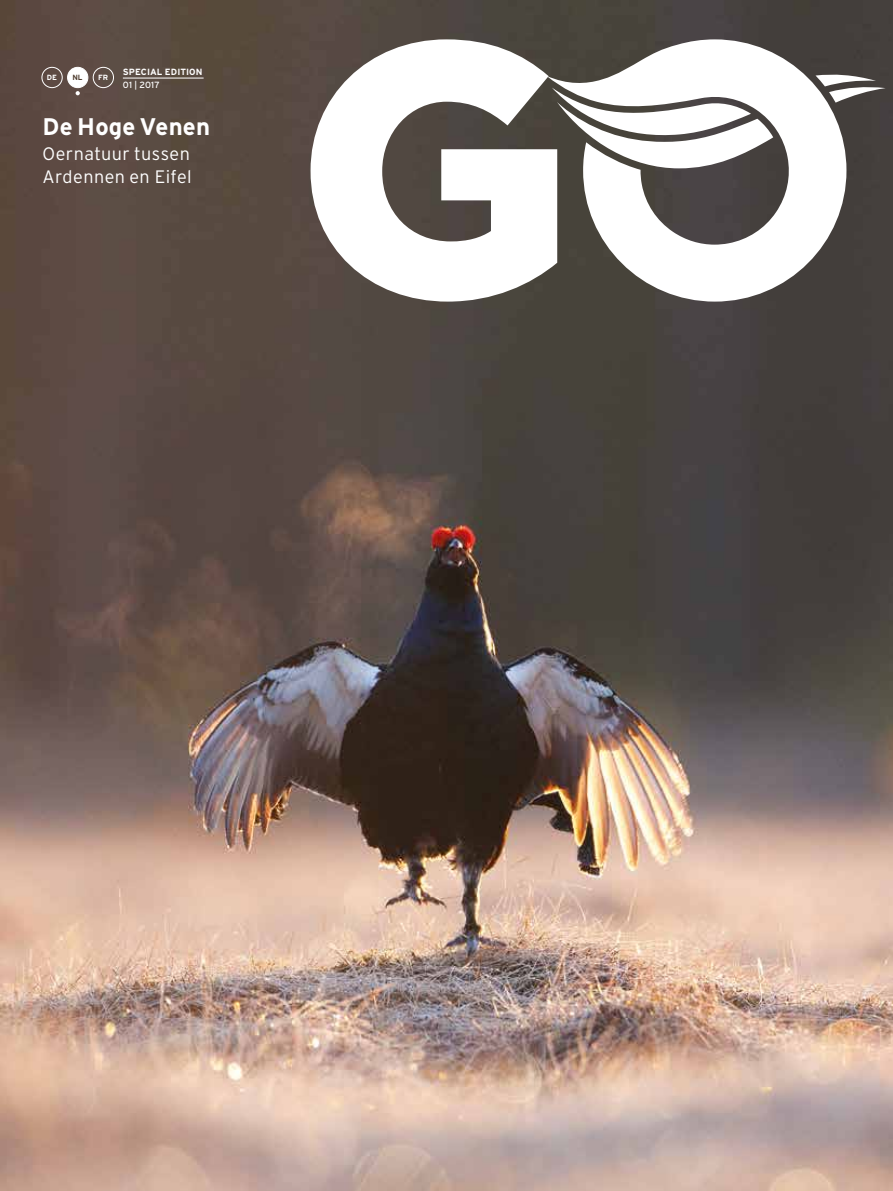
<style>
.page{position:relative;width:893px;height:1191px;background:#fff}
.page>*{position:absolute;margin:0;border:0;box-sizing:border-box;transform-origin:0 0}
.t1{font:700 24px "Interstate";letter-spacing:.01em;color:#fff}
.t2{font:300 18px/22.5px "Interstate";letter-spacing:.025em;color:#fff}
.t3{font:700 9px "Interstate";letter-spacing:.005em;color:#fff}
.t4{font:9px "Interstate";letter-spacing:.02em;color:#fff}
.t5{font:700 7.5px "Interstate";color:#fff}
.t6{font:700 7.5px "Interstate";color:#503e30}
</style>
<div class="page">
<img style="left:0;top:0;width:893px;height:1191px">
<hr style="left:123px;top:78px;width:81px;height:1px;background:#fff">
<div style="left:93px;top:67px;width:21px;height:21px;border:1px solid #fff;border-radius:50%"></div>
<div style="left:68px;top:67px;width:20px;height:21px;background:#fff;border-radius:50%"></div>
<div style="left:67px;top:67px;width:21px;height:21px;border:1px solid #fff;border-radius:50%"></div>
<div style="left:41px;top:67px;width:22px;height:21px;border:1px solid #fff;border-radius:50%"></div>
<svg style="left:76px;top:91px;width:4px;height:4px"></svg>
<svg style="left:311px;top:39px;width:235px;height:262px"></svg>
<svg style="left:546px;top:39px;width:300px;height:262px"></svg>
<svg style="left:815px;top:74px;width:71px;height:29px"></svg>
<svg style="left:552px;top:88px;width:221px;height:80px"></svg>
<p class="t5" style="left:47px;top:74px;width:12px">DE</p>
<p class="t6" style="left:72px;top:74px;width:12px">NL</p>
<p class="t5" style="left:98px;top:74px;width:12px">FR</p>
<p class="t3" style="left:123px;top:66px;width:81px">SPECIAL EDITION</p>
<p class="t4" style="left:123px;top:80px;width:38px">01 | 2017</p>
<h1 class="t1" style="left:43px;top:113px;width:169px">De Hoge Venen</h1>
<p class="t2" style="left:43px;top:143px;width:151px">Oernatuur tussen<br>Ardennen en Eifel</p>
</div>
